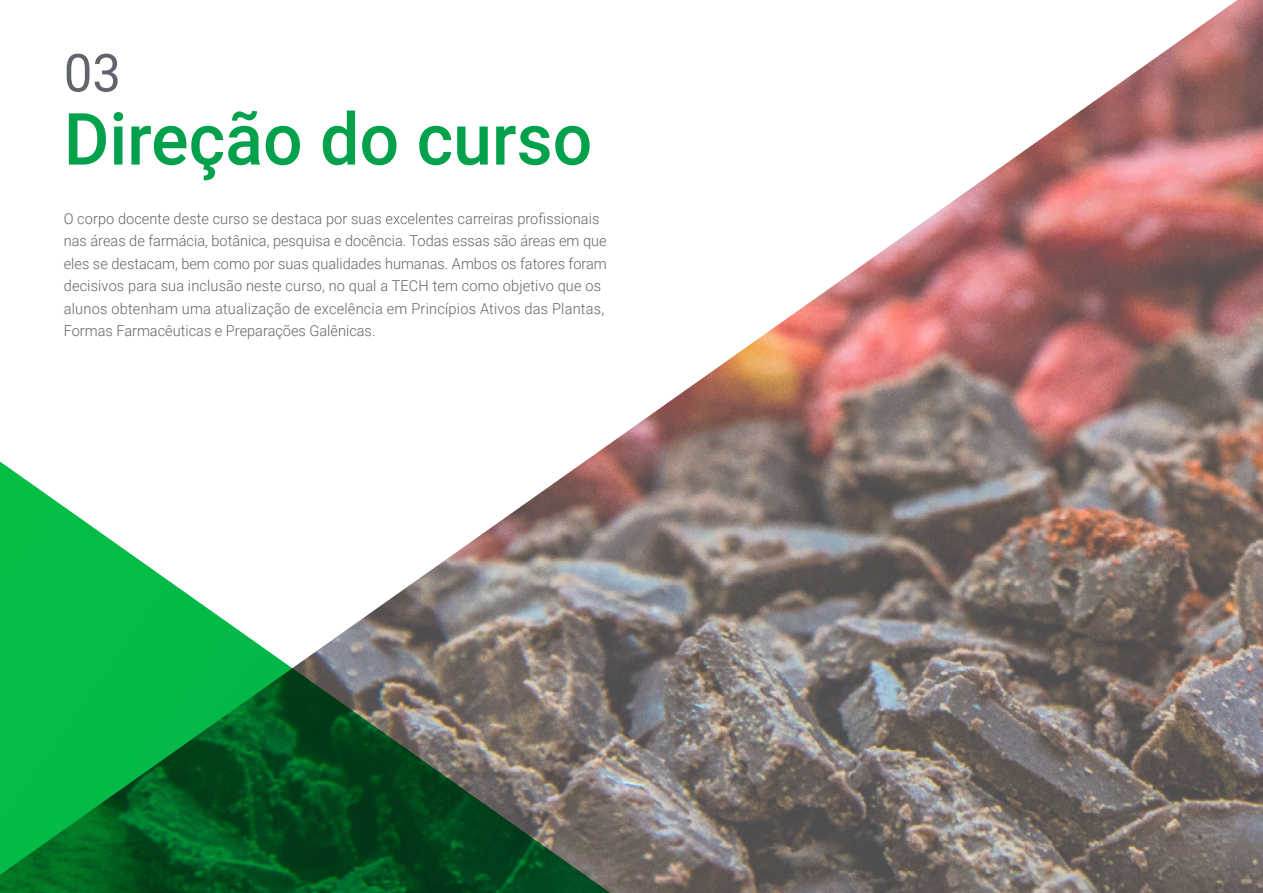
<style>
.page{position:relative;width:1263px;height:893px;background:#fff}
.page>*{position:absolute;margin:0;border:0;box-sizing:border-box;transform-origin:0 0}
.t1{font:500 72px "Roboto";color:#04a14d}
.t2{font:52.5px "Roboto";color:#61646a}
.t3{font:300 15px/22.5px "Roboto";letter-spacing:.005em;color:#61646a}
</style>
<div class="page">
<img style="left:606px;top:0;width:657px;height:893px">
<svg style="left:0;top:446px;width:640px;height:447px"></svg>
<h2 class="t2" style="left:64px;top:36px;width:59px">03</h2>
<h1 class="t1" style="left:64px;top:89px;width:530px">Direção do curso</h1>
<p class="t3" style="left:64px;top:207px;width:544px">O corpo docente deste curso se destaca por suas excelentes carreiras profissionais nas áreas de farmácia, botânica, pesquisa e docência. Todas essas são áreas em que eles se destacam, bem como por suas qualidades humanas. Ambos os fatores foram decisivos para sua inclusão neste curso, no qual a TECH tem como objetivo que os alunos obtenham uma atualização de excelência em Princípios Ativos das Plantas, Formas Farmacêuticas e Preparações Galênicas.</p>
</div>
